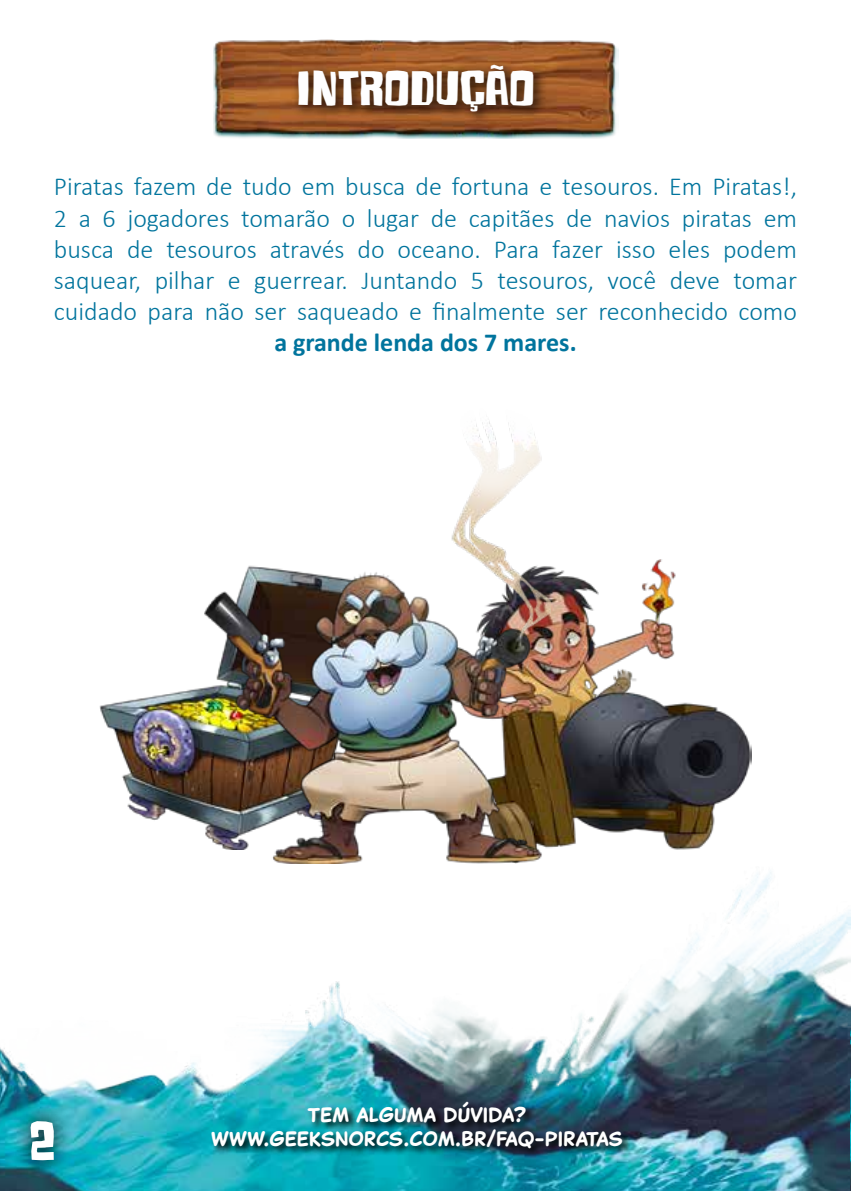
<style>
.page{position:relative;width:851px;height:1191px;background:#fff}
.page>*{position:absolute;margin:0;border:0;box-sizing:border-box;transform-origin:0 0}
.t1{font:52px "Armageda Wide";color:#fff}
.t2{font:46px "Armageda Wide";color:#fefefe}
.t3{font:300 26px/31.2px "Calibri";color:#00749d;text-align:justify}
.t4{font:700 26px "Calibri";color:#00749d}
.t5{font:700 20px/24px "Captain Comic Pro";color:#fff;text-align:center}
</style>
<div class="page">
<img style="left:0;top:39px;width:850px;height:1152px">
<img style="left:850px;top:26px;width:1px;height:1165px">
<img style="left:213px;top:40px;width:405px;height:99px">
<div style="left:291px;top:58px;width:256px;height:68px;background:#000;opacity:.57"></div>
<img style="left:99px;top:566px;width:106px;height:283px">
<img style="left:550px;top:559px;width:201px;height:304px">
<img style="left:205px;top:407px;width:345px;height:456px">
<svg style="left:12px;top:1102px;width:60px;height:76px;background:#188b9a"></svg>
<img style="left:210px;top:1100px;width:422px;height:58px">
<h2 class="t2" style="left:296px;top:62px;width:240px">INTRODUÇÃO</h2>
<p class="t3" style="left:54px;top:171px;width:744px">Piratas fazem de tudo em busca de fortuna e tesouros. Em Piratas!, 2 a 6 jogadores tomarão o lugar de capitães de navios piratas em busca de tesouros através do oceano. Para fazer isso eles podem saquear, pilhar e guerrear. Juntando 5 tesouros, você deve tomar cuidado para não ser saqueado e finalmente ser reconhecido como</p>
<p class="t4" style="left:274px;top:324px;width:304px">a grande lenda dos 7 mares.</p>
<h1 class="t1" style="left:29px;top:1111px;width:29px">2</h1>
<p class="t5" style="left:211px;top:1102px;width:413px">TEM ALGUMA DÚVIDA?<br>WWW.GEEKSNORCS.COM.BR/FAQ-PIRATAS</p>
</div>
